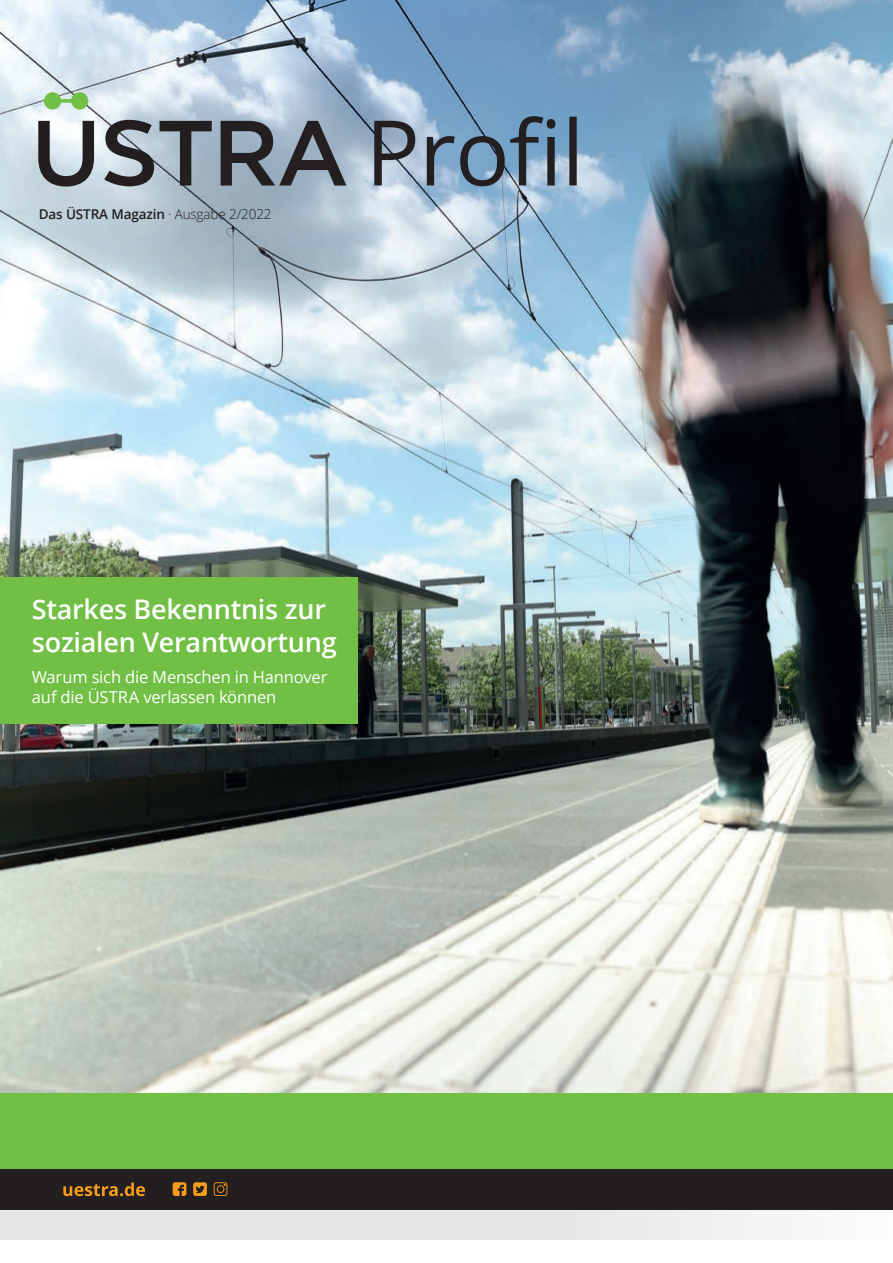
<style>
.page{position:relative;width:893px;height:1263px;background:#fff}
.page>*{position:absolute;margin:0;border:0;box-sizing:border-box;transform-origin:0 0}
.t1{font:600 27px/32.4px "Open Sans";letter-spacing:-.01em;color:#fff}
.t2{font:16.5px/19.8px "Open Sans";letter-spacing:-.01em;color:#fff}
.t3{font:600 13.5px "Open Sans";letter-spacing:-.01em;color:#231f20}
.s1{font-weight:300}
</style>
<div class="page">
<img style="left:0;top:0;width:893px;height:1093px">
<div style="left:0;top:1210px;width:893px;height:30px;background:linear-gradient(to right,#e1e2e4,#f3f4f4)"></div>
<div style="left:0;top:1169px;width:893px;height:41px;background:#231f20"></div>
<div style="left:0;top:1093px;width:893px;height:76px;background:#71bf44"></div>
<div style="left:0;top:578px;width:358px;height:146px;background:#71bf44"></div>
<svg style="left:38px;top:120px;width:308px;height:67px;background:#7c848d"></svg>
<svg style="left:44px;top:92px;width:44px;height:18px"></svg>
<svg style="left:374px;top:116px;width:203px;height:70px;background:#6f869c"></svg>
<svg style="left:63px;top:1182px;width:82px;height:14px"></svg>
<svg style="left:173px;top:1182px;width:13px;height:14px"></svg>
<svg style="left:193px;top:1182px;width:14px;height:14px"></svg>
<svg style="left:214px;top:1182px;width:13px;height:14px"></svg>
<p class="t3" style="left:39px;top:205px;width:234px">Das ÜSTRA Magazin <span class="s1">· Ausgabe 2/2022</span></p>
<h1 class="t1" style="left:32px;top:592px;width:306px">Starkes Bekenntnis zur sozialen Verantwortung</h1>
<p class="t2" style="left:32px;top:667px;width:297px">Warum sich die Menschen in Hannover auf die ÜSTRA verlassen können</p>
</div>
